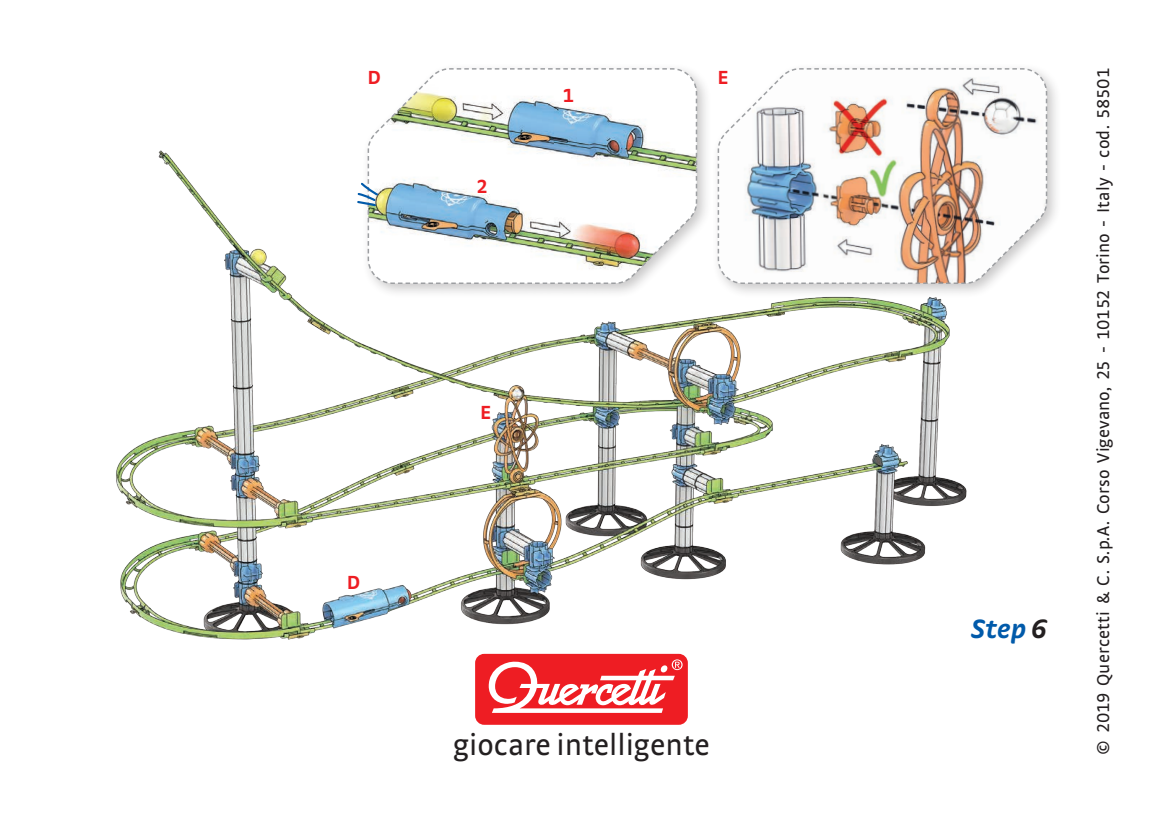
<style>
.page{position:relative;width:1163px;height:823px;background:#fff}
.page>*{position:absolute;margin:0;border:0;box-sizing:border-box;transform-origin:0 0}
.t1{font:31px "Strada OT";color:#231f20}
.t2{font:italic 700 28px "Strada OT";color:#015aaa}
.t3{font:700 20px "Strada OT";color:#ee1d23}
.t4{font:18px "Strada OT";letter-spacing:.005em;color:#231f20}
.s1{color:#231f20}
</style>
<div class="page">
<img style="left:116px;top:150px;width:851px;height:490px">
<div style="left:362px;top:62px;width:350px;height:236px;background:#231f20;opacity:.25"></div>
<img style="left:367px;top:67px;width:331px;height:217px">
<div style="left:475px;top:653px;width:212px;height:71px;background:#ee1d23;border-radius:9px"></div>
<svg style="left:488px;top:659px;width:194px;height:53px"></svg>
<svg style="left:356px;top:154px;width:23px;height:99px"></svg>
<div style="left:711px;top:62px;width:350px;height:236px;background:#231f20;opacity:.25"></div>
<img style="left:716px;top:67px;width:331px;height:217px">
<p class="t3" style="left:367px;top:65px;width:15px">D</p>
<p class="t3" style="left:476px;top:174px;width:13px">2</p>
<p class="t3" style="left:562px;top:84px;width:13px">1</p>
<p class="t3" style="left:717px;top:65px;width:13px">E</p>
<p class="t3" style="left:347px;top:570px;width:15px">D</p>
<p class="t3" style="left:480px;top:400px;width:13px">E</p>
<p class="t1" style="left:453px;top:726px;width:258px">giocare intelligente</p>
<p class="t2" style="left:971px;top:611px;width:77px">Step <span class="s1">6</span></p>
<p class="t4" style="left:1092px;top:754px;width:687px;rotate:-90deg">© 2019 Quercetti &amp; C. S.p.A. Corso Vigevano, 25 - 10152 Torino - Italy - cod. 58501</p>
</div>
